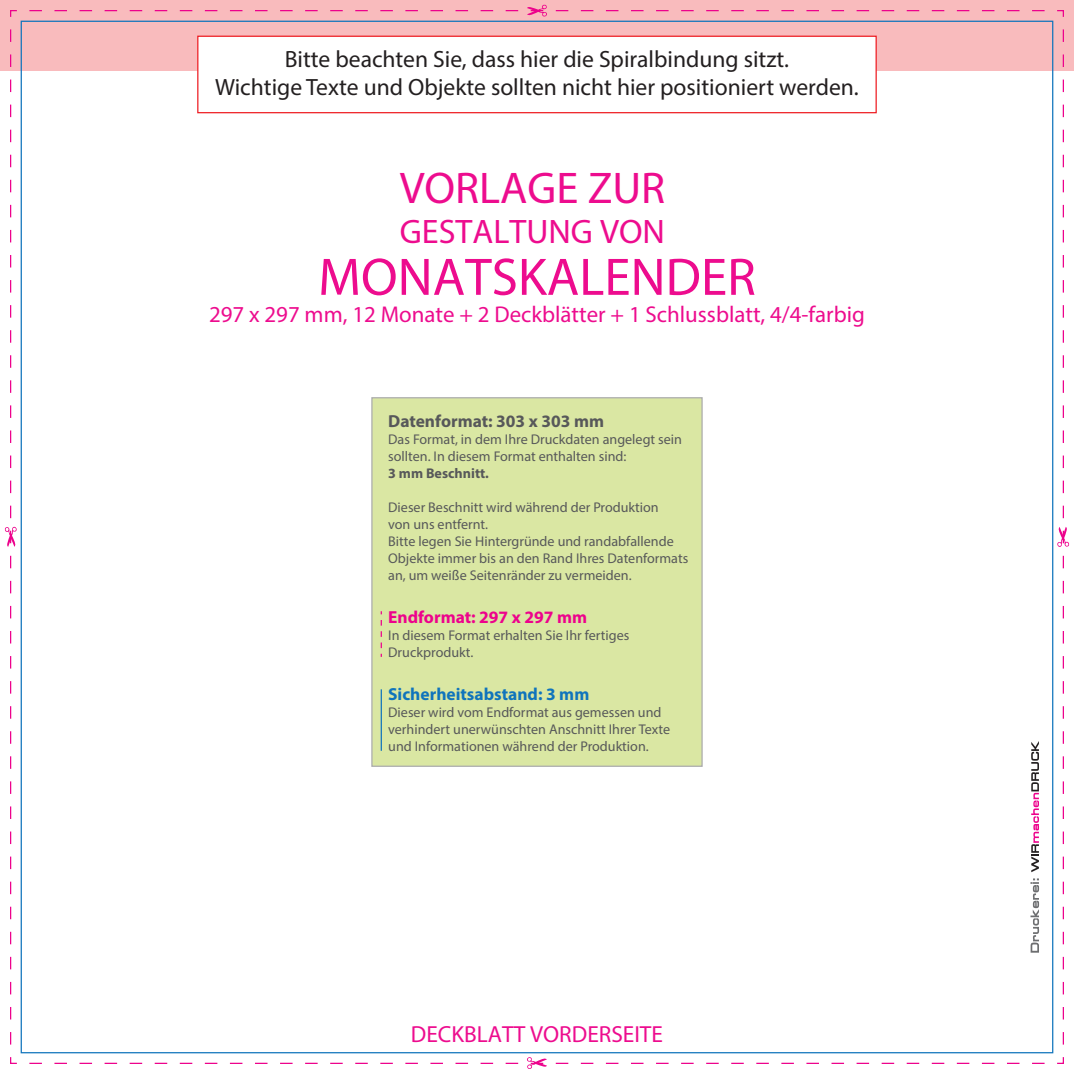
<style>
.page{position:relative;width:1074px;height:1074px;background:#fff}
.page>*{position:absolute;margin:0;border:0;box-sizing:border-box;transform-origin:0 0}
.t1{font:53.12px "Myriad Pro";color:#ed0c8e}
.t2{font:44.5px "Myriad Pro";color:#ed0c8e}
.t3{font:34.12px "Myriad Pro";color:#ed0c8e}
.t4{font:23.62px/28.2px "Myriad Pro";color:#231f20;text-align:center}
.t5{font:23.38px "Myriad Pro";color:#ed0c8e}
.t6{font:22.88px "Myriad Pro";color:#ed0c8e}
.t7{font:700 17.5px "Myriad Pro";color:#1074bc}
.t8{font:700 17.5px "Myriad Pro";color:#57585a}
.t9{font:700 17.5px "Myriad Pro";color:#ed028c}
.t10{font:14.12px/16.9px "Myriad Pro";color:#57585a}
.t11{font:700 14.12px "Myriad Pro";color:#57585a}
</style>
<div class="page">
<svg style="left:0;top:0;width:1074px;height:71px;background:#f0b7bb"></svg>
<svg style="left:29px;top:4px;width:1035px;height:13px;background:#f8b1ba"></svg>
<svg style="left:10px;top:1057px;width:1034px;height:12px"></svg>
<svg style="left:4px;top:10px;width:13px;height:1034px"></svg>
<svg style="left:1057px;top:29px;width:13px;height:1035px"></svg>
<div style="left:197px;top:36px;width:679px;height:77px;background:#fff;border:1px solid #ee1d23"></div>
<div style="left:371px;top:397px;width:331px;height:370px;background:#dae7a3"></div>
<hr style="left:381px;top:689px;width:1px;height:62px;background:#1074bc">
<svg style="left:381px;top:620px;width:1px;height:37px"></svg>
<svg style="left:1031px;top:741px;width:8px;height:131px"></svg>
<svg style="left:1030px;top:878px;width:9px;height:74px"></svg>
<h3 class="t4" style="left:215px;top:45px;width:645px">Bitte beachten Sie, dass hier die Spiralbindung sitzt.<br>Wichtige Texte und Objekte sollten nicht hier positioniert werden.</h3>
<h2 class="t2" style="left:400px;top:161px;width:267px">VORLAGE ZUR</h2>
<h3 class="t3" style="left:400px;top:210px;width:267px">GESTALTUNG VON</h3>
<h1 class="t1" style="left:318px;top:244px;width:439px">MONATSKALENDER</h1>
<h3 class="t6" style="left:209px;top:300px;width:657px">297 x 297 mm, 12 Monate + 2 Deckblätter + 1 Schlussblatt, 4/4-farbig</h3>
<p class="t8" style="left:388px;top:410px;width:217px">Datenformat: 303 x 303 mm</p>
<p class="t10" style="left:388px;top:430px;width:295px">Das Format, in dem Ihre Druckdaten angelegt sein sollten. In diesem Format enthalten sind:</p>
<p class="t11" style="left:388px;top:464px;width:102px">3 mm Beschnitt.</p>
<p class="t10" style="left:388px;top:498px;width:302px">Dieser Beschnitt wird während der Produktion<br>von uns entfernt.<br>Bitte legen Sie Hintergründe und randabfallende Objekte immer bis an den Rand Ihres Datenformats an, um weiße Seitenränder zu vermeiden.</p>
<p class="t9" style="left:388px;top:605px;width:200px">Endformat: 297 x 297 mm</p>
<p class="t10" style="left:388px;top:626px;width:243px">In diesem Format erhalten Sie Ihr fertiges<br>Druckprodukt.</p>
<p class="t7" style="left:388px;top:683px;width:203px">Sicherheitsabstand: 3 mm</p>
<p class="t10" style="left:388px;top:704px;width:283px">Dieser wird vom Endformat aus gemessen und verhindert unerwünschten Anschnitt Ihrer Texte und Informationen während der Produktion.</p>
<h3 class="t5" style="left:411px;top:1019px;width:253px">DECKBLATT VORDERSEITE</h3>
</div>
